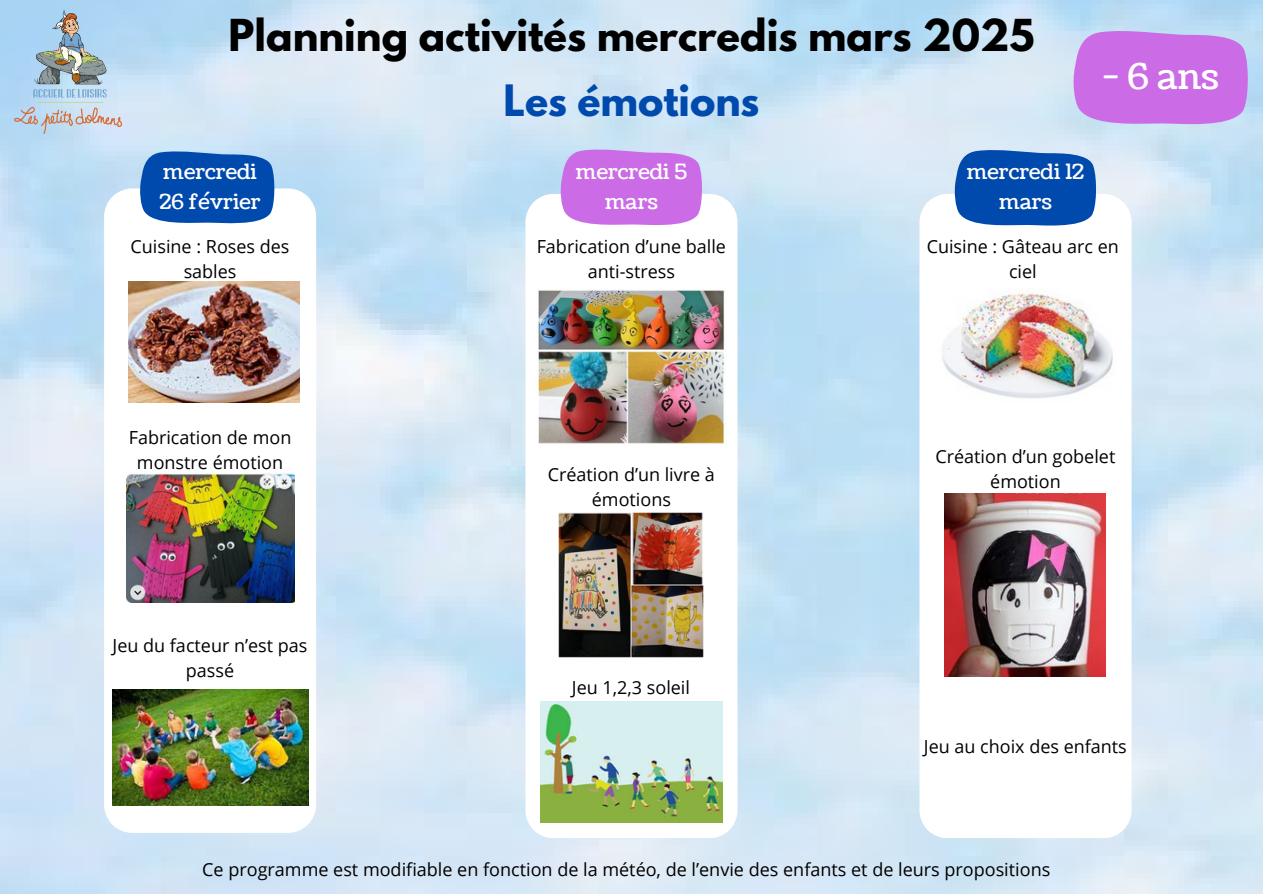
<style>
.page{position:relative;width:1263px;height:894px;background:#fff}
.page>*{position:absolute;margin:0;border:0;box-sizing:border-box;transform-origin:0 0}
.t1{font:700 39px "League Spartan";color:#000}
.t2{font:700 38.25px "League Spartan";color:#004aad}
.t3{font:36px "Coustard";color:#fff}
.t4{font:21px/29.2px "Coustard";color:#fff;text-align:center}
.t5{font:18px/24.8px "Open Sans";color:#000;text-align:center}
</style>
<div class="page">
<img style="left:0;top:0;width:1263px;height:893px">
<svg style="left:919px;top:194px;width:212px;height:643px"></svg>
<svg style="left:953px;top:148px;width:144px;height:81px;background:#2867ba"></svg>
<svg style="left:525px;top:194px;width:212px;height:643px"></svg>
<svg style="left:559px;top:147px;width:144px;height:81px;background:#cf82e9"></svg>
<svg style="left:104px;top:188px;width:212px;height:644px"></svg>
<svg style="left:139px;top:149px;width:137px;height:77px;background:#2666ba"></svg>
<img style="left:14px;top:11px;width:107px;height:122px">
<img style="left:934px;top:288px;width:182px;height:116px">
<svg style="left:1072px;top:28px;width:178px;height:100px;background:#c980e8"></svg>
<img style="left:126px;top:472px;width:168px;height:130px">
<img style="left:945px;top:493px;width:161px;height:183px">
<img style="left:128px;top:282px;width:171px;height:120px">
<img style="left:536px;top:289px;width:191px;height:155px">
<img style="left:112px;top:689px;width:196px;height:116px">
<img style="left:559px;top:512px;width:145px;height:145px">
<img style="left:540px;top:701px;width:183px;height:121px">
<p class="t1" style="left:229px;top:15px;width:807px">Planning activités mercredis mars 2025</p>
<h2 class="t2" style="left:503px;top:82px;width:258px">Les émotions</h2>
<h1 class="t4" style="left:159px;top:158px;width:103px;text-align:left">mercredi<br>26 février</h1>
<h1 class="t4" style="left:576px;top:158px;width:113px">mercredi 5 mars</h1>
<p class="t4" style="left:967px;top:158px;width:119px">mercredi 12 mars</p>
<p class="t3" style="left:1103px;top:52px;width:117px">- 6 ans</p>
<p class="t5" style="left:131px;top:234px;width:160px">Cuisine : Roses des sables</p>
<p class="t5" style="left:129px;top:424px;width:164px">Fabrication de mon monstre émotion</p>
<p class="t5" style="left:113px;top:632px;width:196px">Jeu du facteur n’est pas passé</p>
<p class="t5" style="left:537px;top:234px;width:191px">Fabrication d’une balle anti-stress</p>
<p class="t5" style="left:548px;top:461px;width:169px">Création d’un livre à émotions</p>
<h3 class="t5" style="left:572px;top:674px;width:120px">Jeu 1,2,3 soleil</h3>
<p class="t5" style="left:927px;top:234px;width:194px">Cuisine : Gâteau arc en ciel</p>
<p class="t5" style="left:935px;top:443px;width:181px">Création d’un gobelet émotion</p>
<p class="t5" style="left:924px;top:733px;width:204px">Jeu au choix des enfants</p>
<h3 class="t5" style="left:202px;top:856px;width:850px">Ce programme est modifiable en fonction de la météo, de l’envie des enfants et de leurs propositions</h3>
</div>
